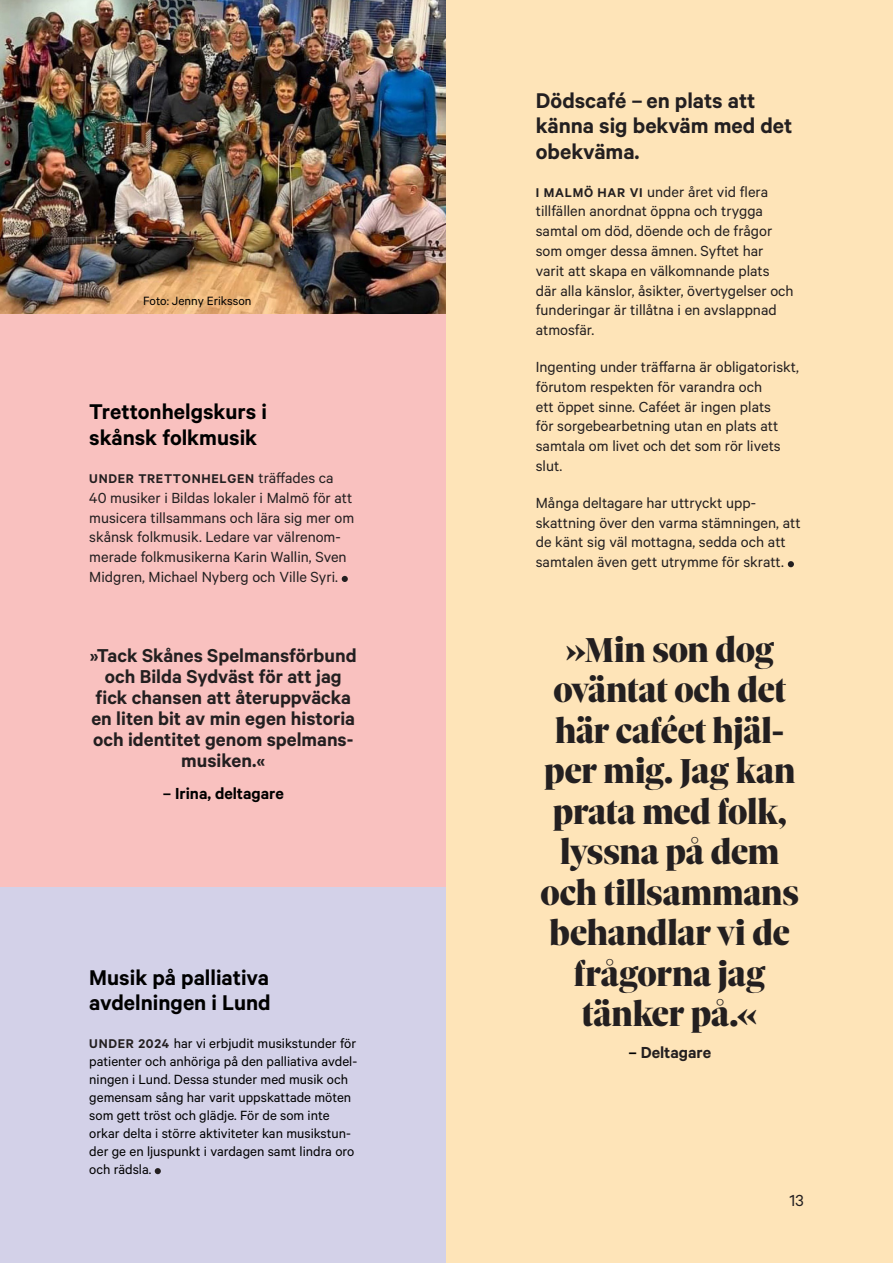
<style>
.page{position:relative;width:893px;height:1263px;background:#fff}
.page>*{position:absolute;margin:0;border:0;box-sizing:border-box;transform-origin:0 0}
.Citat_M{font:900 37.5px/40.5px "Sole Serif Big Display";letter-spacing:-.005em;color:#231f20;text-align:center}
.Case_S_M_Rubrik{font:600 24px/25.5px "Calibre";color:#000}
.Case_S_M_Rubrik-2{font:600 24px/25.5px "Calibre";color:#231f20}
.Citat_S{font:600 21px/21px "Calibre";color:#231f20;text-align:center}
.Citat_namn{font:600 18px "Calibre";color:#000}
.Citat_namn-2{font:600 18px "Calibre";color:#231f20}
.t1{font:18px "Calibre";color:#231f20}
.Case_S_M_Rubrik-3{font:16.5px/19.8px "Calibre";color:#231f20}
.Case_S_M_Brödtext{font:16.5px/19.8px "Calibre";color:#231f20}
.Case_S_M_Rubrik-4{font:15px/18px "Calibre";color:#000}
.Case_S_M_Brödtext-2{font:600 14.25px "Calibre";letter-spacing:.05em;color:#231f20}
.Bildtext{font:13.5px "Calibre";color:#000}
.s1{font-weight:400;font-size:16.5px}
.s2{font-weight:600;font-size:14.25px;color:#231f20}
.s3{font-weight:600;font-size:14.25px}
.s4{color:#000}
</style>
<div class="page">
<div style="left:0;top:310px;width:446px;height:577px;background:#f9c1bf"></div>
<svg style="left:342px;top:576px;width:6px;height:6px"></svg>
<img style="left:0;top:0;width:446px;height:313px">
<div style="left:0;top:887px;width:446px;height:376px;background:#d3d1e8"></div>
<svg style="left:155px;top:1168px;width:6px;height:6px"></svg>
<div style="left:446px;top:0;width:447px;height:1263px;background:#fee4b8"></div>
<svg style="left:788px;top:561px;width:6px;height:6px"></svg>
<p class="Bildtext" style="left:143px;top:293px;width:110px">Foto: Jenny Eriksson</p>
<p class="Case_S_M_Rubrik" style="left:89px;top:399px;width:179px">Trettonhelgskurs i skånsk folkmusik</p>
<p class="Case_S_M_Brödtext-2" style="left:89px;top:470px;width:246px">UNDER TRETTONHELGEN <span class="s1">träffades ca</span></p>
<p class="Case_S_M_Brödtext" style="left:89px;top:487px;width:266px">40 musiker i Bildas lokaler i Malmö för att musicera tillsammans och lära sig mer om skånsk folkmusik. Ledare var välrenom&shy;merade folkmusikerna Karin Wallin, Sven Midgren, Michael Nyberg och Ville Syri.</p>
<p class="Citat_S" style="left:90px;top:645px;width:268px">»Tack Skånes Spelmansförbund och Bilda Sydväst för att jag fick chansen att återuppväcka en liten bit av min egen historia och identitet genom spelmans&shy;musiken.«</p>
<p class="Citat_namn" style="left:163px;top:783px;width:123px">– Irina, deltagare</p>
<p class="Case_S_M_Rubrik" style="left:89px;top:964px;width:183px">Musik på palliativa avdelningen i Lund</p>
<p class="Case_S_M_Rubrik-4" style="left:89px;top:1034px;width:269px"><span class="s2">UNDER 2024</span> har vi erbjudit musikstunder för patienter och anhöriga på den palliativa avdel&shy;ningen i Lund. Dessa stunder med musik och gemensam sång har varit uppskattade möten som gett tröst och glädje. För de som inte orkar delta i större aktiviteter kan musikstun&shy;der ge en ljuspunkt i vardagen samt lindra oro och rädsla.</p>
<p class="Case_S_M_Rubrik-2" style="left:536px;top:87px;width:258px">Dödscafé – en plats att känna sig bekväm med det obekväma.</p>
<p class="Case_S_M_Rubrik-3" style="left:536px;top:181px;width:259px"><span class="s3">I MALMÖ HAR VI</span> under året vid flera tillfällen anordnat öppna och trygga samtal om död, döende och de frågor som omger dessa ämnen. Syftet har varit att skapa en välkomnande plats där alla känslor, åsikter, övertygelser och funderingar är tillåtna i en avslappnad atmosfär.</p>
<p class="Case_S_M_Rubrik-3" style="left:536px;top:356px;width:265px">Ingenting under träffarna är obligatoriskt, förutom respekten för varandra och<br>ett öppet sinne. Caféet är ingen plats<br>för sorgebearbetning utan en plats att samtala om livet och det som rör livets slut.</p>
<p class="Case_S_M_Rubrik-3" style="left:536px;top:492px;width:266px">Många deltagare har uttryckt upp&shy;skattning över den varma stämningen, att de känt sig väl mottagna, sedda och att samtalen även gett utrymme för skratt.</p>
<p class="Citat_M" style="left:540px;top:629px;width:260px">»Min son dog oväntat och det här caféet hjäl&shy;per mig. Jag kan prata med folk, lyssna på dem och tillsammans behandlar vi de frågorna jag tänker på.«</p>
<p class="Citat_namn-2" style="left:628px;top:1041px;width:84px"><span class="s4">–</span> Deltagare</p>
<p class="t1" style="left:789px;top:1190px;width:16px">13</p>
</div>
